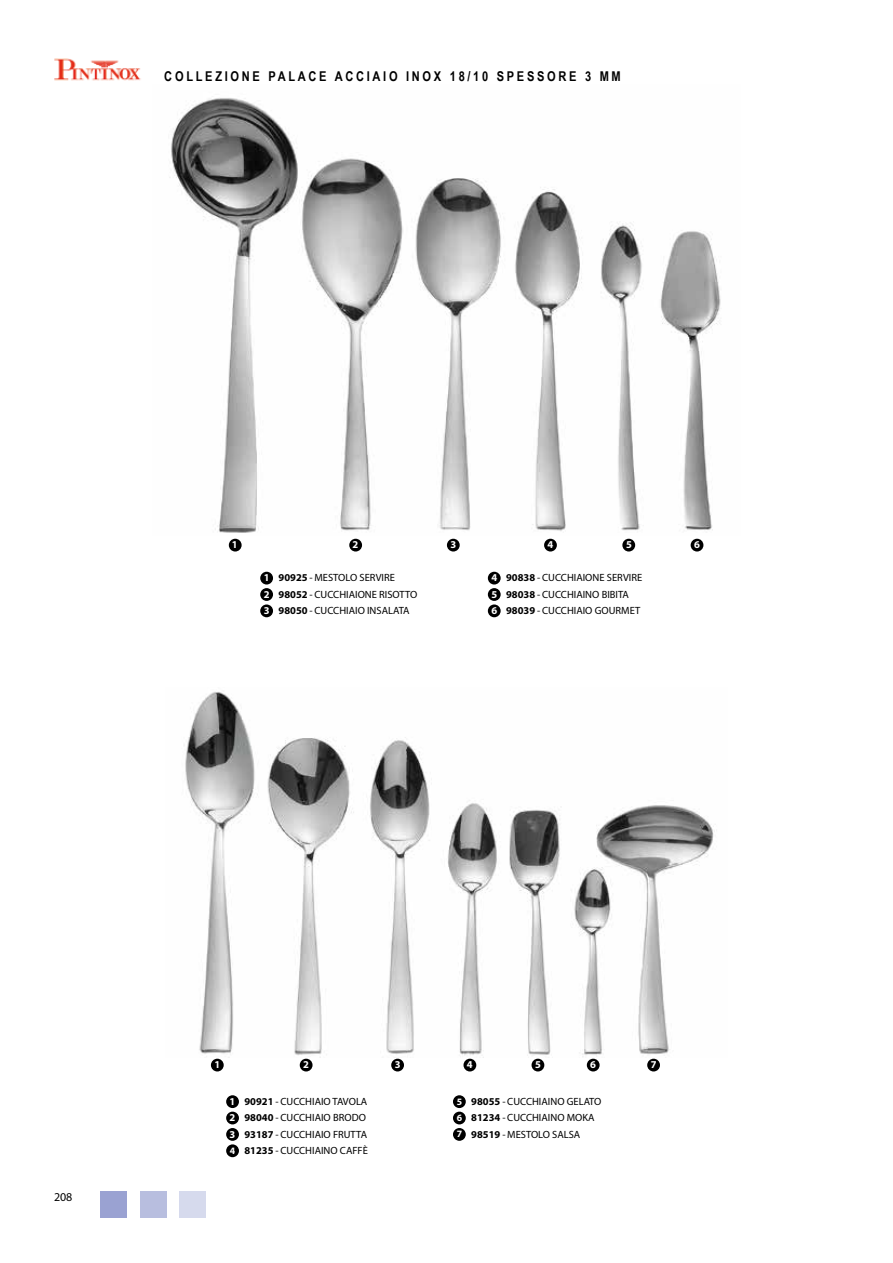
<style>
.page{position:relative;width:893px;height:1263px;background:#fff}
.page>*{position:absolute;margin:0;border:0;box-sizing:border-box;transform-origin:0 0}
.t1{font:700 13.5px "Arial Narrow";letter-spacing:.2em;color:#000}
.t2{font:12px "Myriad Pro";color:#000}
.t3{font:10.5px/16.4px "Myriad Pro";color:#000}
.t4{font:700 10.5px "Myriad Pro";color:#fff}
.s1{font-weight:700;color:#fff}
.s2{font-weight:700}
.s3{font-weight:700;font-size:9.75px;color:#fff}
</style>
<div class="page">
<img style="left:184px;top:692px;width:531px;height:365px">
<img style="left:169px;top:98px;width:552px;height:435px">
<div style="left:229px;top:539px;width:13px;height:12px;background:#000;border-radius:50%"></div>
<div style="left:349px;top:539px;width:13px;height:12px;background:#000;border-radius:50%"></div>
<div style="left:544px;top:539px;width:13px;height:12px;background:#000;border-radius:50%"></div>
<div style="left:447px;top:539px;width:13px;height:12px;background:#000;border-radius:50%"></div>
<div style="left:622px;top:539px;width:13px;height:12px;background:#000;border-radius:50%"></div>
<div style="left:691px;top:539px;width:12px;height:12px;background:#000;border-radius:50%"></div>
<img style="left:54px;top:58px;width:87px;height:23px">
<div style="left:260px;top:572px;width:13px;height:12px;background:#000;border-radius:50%"></div>
<div style="left:260px;top:588px;width:13px;height:13px;background:#000;border-radius:50%"></div>
<div style="left:260px;top:604px;width:13px;height:13px;background:#000;border-radius:50%"></div>
<div style="left:488px;top:572px;width:13px;height:12px;background:#000;border-radius:50%"></div>
<div style="left:488px;top:588px;width:13px;height:13px;background:#000;border-radius:50%"></div>
<div style="left:488px;top:604px;width:13px;height:13px;background:#000;border-radius:50%"></div>
<div style="left:226px;top:1095px;width:13px;height:13px;background:#000;border-radius:50%"></div>
<div style="left:226px;top:1112px;width:13px;height:12px;background:#000;border-radius:50%"></div>
<div style="left:226px;top:1128px;width:13px;height:13px;background:#000;border-radius:50%"></div>
<div style="left:226px;top:1144px;width:13px;height:13px;background:#000;border-radius:50%"></div>
<div style="left:453px;top:1095px;width:13px;height:13px;background:#000;border-radius:50%"></div>
<div style="left:453px;top:1112px;width:13px;height:12px;background:#000;border-radius:50%"></div>
<div style="left:453px;top:1128px;width:13px;height:13px;background:#000;border-radius:50%"></div>
<div style="left:647px;top:1059px;width:13px;height:12px;background:#000;border-radius:50%"></div>
<div style="left:587px;top:1059px;width:13px;height:12px;background:#000;border-radius:50%"></div>
<div style="left:531px;top:1059px;width:13px;height:12px;background:#000;border-radius:50%"></div>
<div style="left:463px;top:1059px;width:13px;height:12px;background:#000;border-radius:50%"></div>
<div style="left:391px;top:1059px;width:13px;height:12px;background:#000;border-radius:50%"></div>
<div style="left:300px;top:1059px;width:13px;height:12px;background:#000;border-radius:50%"></div>
<div style="left:211px;top:1059px;width:13px;height:12px;background:#000;border-radius:50%"></div>
<div style="left:100px;top:1191px;width:27px;height:27px;background:#9aa2d2"></div>
<div style="left:140px;top:1191px;width:26px;height:27px;background:#b8bedf"></div>
<div style="left:180px;top:1191px;width:26px;height:27px;background:#d6daed"></div>
<p class="t1" style="left:164px;top:66px;width:458px">COLLEZIONE PALACE ACCIAIO INOX 18/10 SPESSORE 3 MM</p>
<p class="t4" style="left:232px;top:538px;width:7px">1</p>
<p class="t4" style="left:352px;top:538px;width:7px">2</p>
<p class="t4" style="left:451px;top:538px;width:7px">3</p>
<p class="t4" style="left:547px;top:538px;width:7px">4</p>
<p class="t4" style="left:626px;top:538px;width:7px">5</p>
<p class="t4" style="left:694px;top:538px;width:7px">6</p>
<p class="t3" style="left:264px;top:569px;width:155px"><span class="s1">1</span> <span class="s2">90925</span> - MESTOLO SERVIRE<br><span class="s1">2</span> <span class="s2">98052</span> - CUCCHIAIONE RISOTTO<br><span class="s1">3</span> <span class="s2">98050</span> - CUCCHIAIO INSALATA</p>
<p class="t3" style="left:491px;top:569px;width:152px"><span class="s1">4</span> <span class="s2">90838</span> - CUCCHIAIONE SERVIRE<br><span class="s1">5</span> <span class="s2">98038</span> - CUCCHIAINO BIBITA<br><span class="s1">6</span> <span class="s2">98039</span> - CUCCHIAIO GOURMET</p>
<p class="t2" style="left:54px;top:1190px;width:20px">208</p>
<p class="t4" style="left:214px;top:1058px;width:7px">1</p>
<p class="t4" style="left:303px;top:1058px;width:7px">2</p>
<p class="t4" style="left:395px;top:1058px;width:7px">3</p>
<p class="t4" style="left:467px;top:1058px;width:7px">4</p>
<p class="t4" style="left:535px;top:1058px;width:7px">5</p>
<p class="t4" style="left:590px;top:1058px;width:7px">6</p>
<p class="t4" style="left:651px;top:1058px;width:7px">7</p>
<p class="t3" style="left:230px;top:1093px;width:140px"><span class="s1">1</span> <span class="s2">90921</span> - CUCCHIAIO TAVOLA<br><span class="s1">2</span> <span class="s2">98040</span> - CUCCHIAIO BRODO<br><span class="s1">3</span> <span class="s2">93187</span> - CUCCHIAIO FRUTTA<br><span class="s3">4</span> <span class="s2">81235</span> - CUCCHIAINO CAFFÈ</p>
<p class="t3" style="left:457px;top:1093px;width:146px"><span class="s3">5</span> <span class="s2">98055</span> - CUCCHIAINO GELATO<br><span class="s3">6</span> <span class="s2">81234</span> - CUCCHIAINO MOKA<br><span class="s3">7</span> <span class="s2">98519</span> - MESTOLO SALSA</p>
</div>
